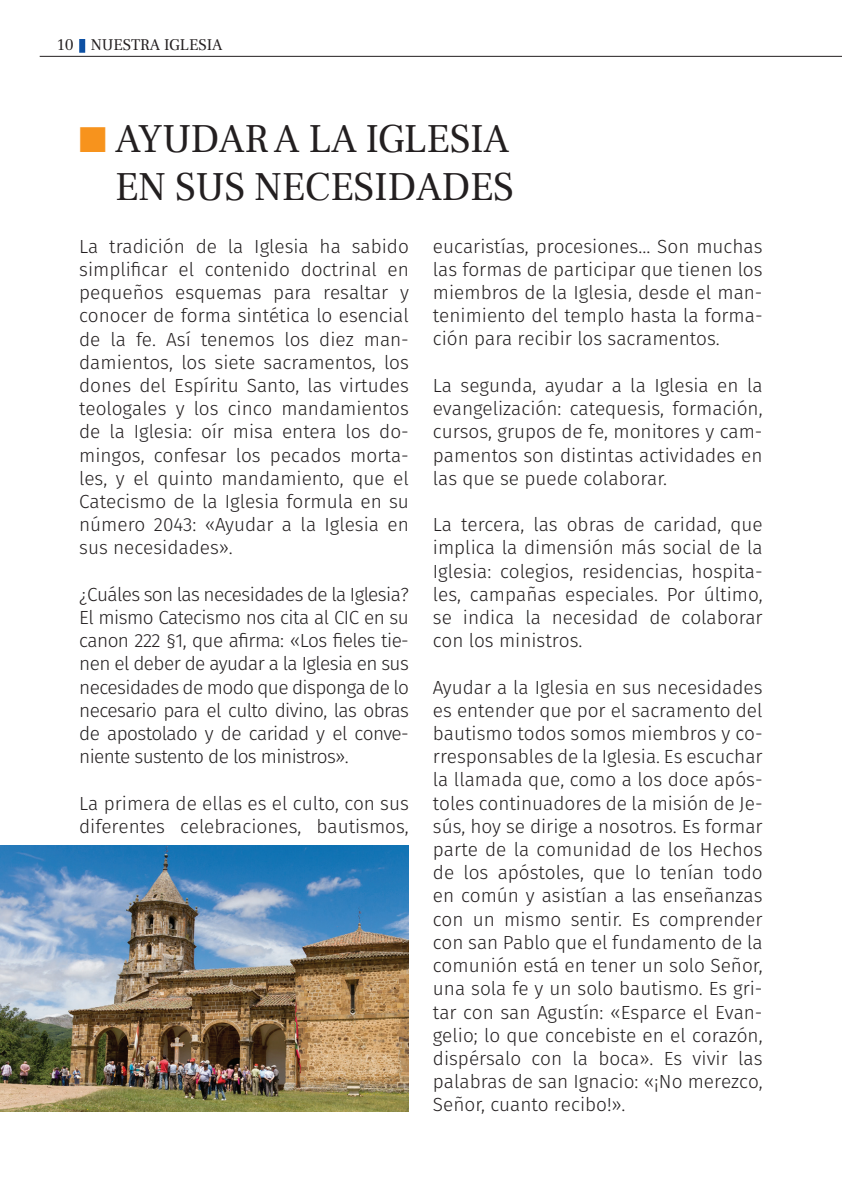
<style>
.page{position:relative;width:842px;height:1191px;background:#fff}
.page>*{position:absolute;margin:0;border:0;box-sizing:border-box;transform-origin:0 0}
.t1{font:40px/48px "Frank Ruhl Libre";letter-spacing:-.01em;color:#231f20}
.t2{font:300 19px/23.2px "Fira Sans";color:#231f20;text-align:justify}
.t3{font:16px "Frank Ruhl Libre";color:#231f20}
.s1{font-style:inherit}
.s2{color:#f7931d}
</style>
<div class="page">
<hr style="left:841px;top:0;width:1px;height:1191px;background:#b9e1e0">
<hr style="left:40px;top:56px;width:802px;height:1px;background:#231f20">
<div style="left:79px;top:39px;width:6px;height:14px;background:#0d50a3"></div>
<img style="left:0;top:845px;width:409px;height:266px">
<p class="t3" style="left:57px;top:35px;width:167px"><span class="s1">10</span> NUESTRA IGLESIA</p>
<h1 class="t1" style="left:115px;top:115px;width:400px;text-indent:-36px"><span class="s2">■</span> AYUDAR A LA IGLESIA<br>EN SUS NECESIDADES</h1>
<p class="t2" style="left:79px;top:234px;width:331px">La tradición de la Iglesia ha sabido simplificar el contenido doctrinal en pequeños esquemas para resaltar y conocer de forma sintética lo esencial de la fe. Así tenemos los diez man&shy;damientos, los siete sacramentos, los dones del Espíritu Santo, las virtudes teologales y los cinco mandamientos de la Iglesia: oír misa entera los do&shy;mingos, confesar los pecados morta&shy;les, y el quinto mandamiento, que el Catecismo de la Iglesia formula en su número 2043: «Ayudar a la Iglesia en sus necesidades».</p>
<p class="t2" style="left:79px;top:582px;width:331px">¿Cuáles son las necesidades de la Iglesia?<br>El mismo Catecismo nos cita al CIC en su canon 222 §1, que afirma: «Los fieles tie&shy;nen el deber de ayudar a la Iglesia en sus necesidades de modo que disponga de lo necesario para el culto divino, las obras de apostolado y de caridad y el conve&shy;niente sustento de los ministros».</p>
<p class="t2" style="left:79px;top:791px;width:331px">La primera de ellas es el culto, con sus diferentes celebraciones, bautismos,</p>
<p class="t2" style="left:433px;top:234px;width:331px">eucaristías, procesiones… Son muchas las formas de participar que tienen los miembros de la Iglesia, desde el man&shy;tenimiento del templo hasta la forma&shy;ción para recibir los sacramentos.</p>
<p class="t2" style="left:433px;top:373px;width:331px">La segunda, ayudar a la Iglesia en la evangelización: catequesis, formación, cursos, grupos de fe, monitores y cam&shy;pamentos son distintas actividades en las que se puede colaborar.</p>
<p class="t2" style="left:433px;top:513px;width:331px">La tercera, las obras de caridad, que implica la dimensión más social de la Iglesia: colegios, residencias, hospita&shy;les, campañas especiales. Por último, se indica la necesidad de colaborar con los ministros.</p>
<p class="t2" style="left:433px;top:675px;width:331px">Ayudar a la Iglesia en sus necesidades es entender que por el sacramento del bautismo todos somos miembros y co&shy;rresponsables de la Iglesia. Es escuchar la llamada que, como a los doce após&shy;toles continuadores de la misión de Je&shy;sús, hoy se dirige a nosotros. Es formar parte de la comunidad de los Hechos de los apóstoles, que lo tenían todo en común y asistían a las enseñanzas con un mismo sentir. Es comprender con san Pablo que el fundamento de la comunión está en tener un solo Señor, una sola fe y un solo bautismo. Es gri&shy;tar con san Agustín: «Esparce el Evan&shy;gelio; lo que concebiste en el corazón, dispérsalo con la boca». Es vivir las palabras de san Ignacio: «¡No merezco, Señor, cuanto recibo!».</p>
</div>
